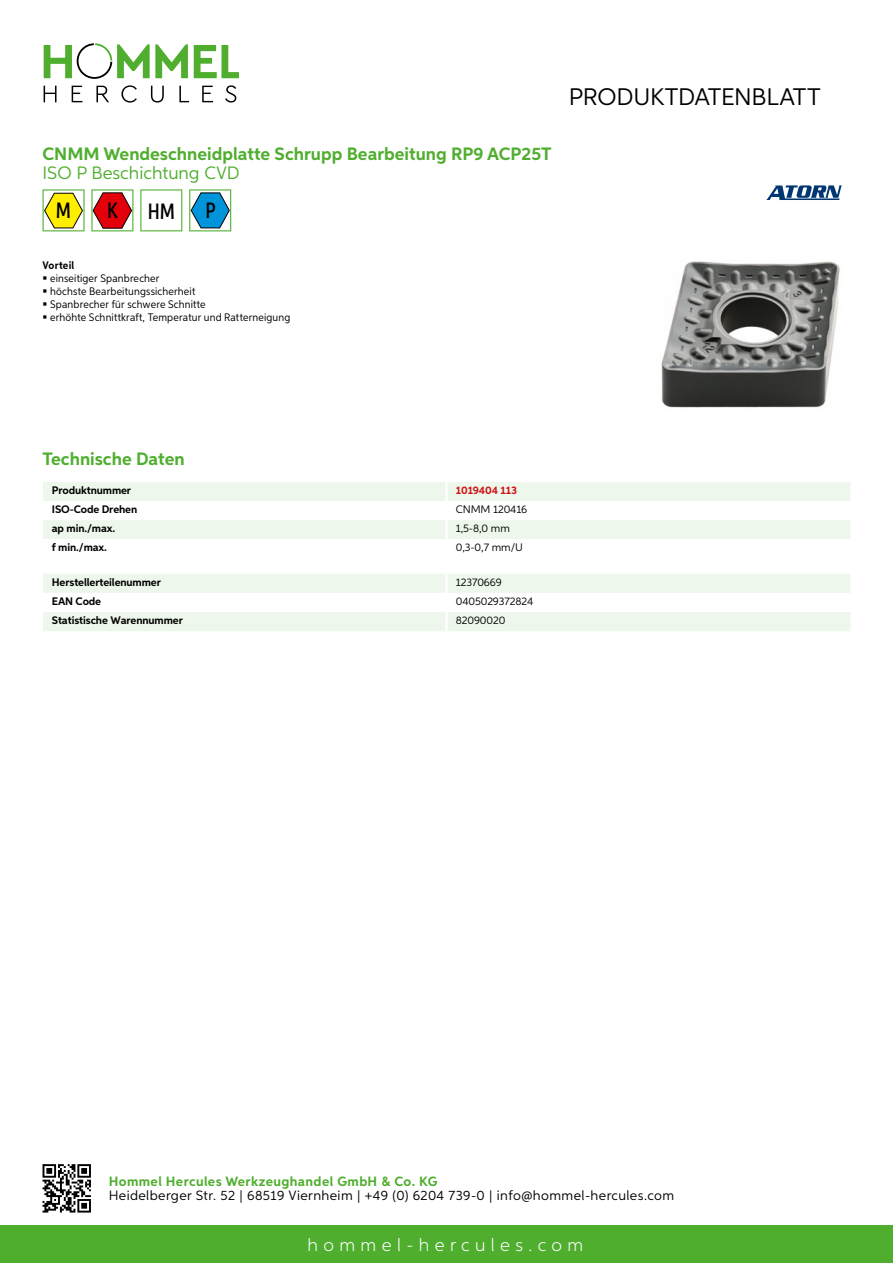
<style>
.page{position:relative;width:893px;height:1263px;background:#fff}
.page>*{position:absolute;margin:0;border:0;box-sizing:border-box;transform-origin:0 0}
.t1{font:24px "Aspira";letter-spacing:-.01em;color:#000}
.t2{font:500 22.2px "Aspira XX Nar";color:#000}
.t3{font:700 18px "Aspira";color:#50ae2f}
.t4{font:300 18px "Aspira";letter-spacing:.3em;color:#fff}
.t5{font:18px "Aspira";color:#50ae2f}
.t6{font:13.5px "Aspira";letter-spacing:.03em;color:#000}
.t7{font:700 13.5px "Aspira";letter-spacing:.03em;color:#50ae2f}
.t8{font:10.95px/12.8px "Aspira Nar";letter-spacing:.015em;color:#000}
.t9{font:700 10.95px "Aspira";letter-spacing:-.01em;color:#000}
.t10{font:10.95px "Aspira";letter-spacing:-.01em;color:#000}
.t11{font:700 10.95px "Aspira";letter-spacing:-.01em;color:#cd1013}
.t12{font:700 10.95px "Aspira Nar";letter-spacing:.015em;color:#000}
</style>
<div class="page">
<div style="left:0;top:1226px;width:893px;height:37px;background:#50ae2f"></div>
<svg style="left:43px;top:1164px;width:48px;height:48px"></svg>
<svg style="left:194px;top:45px;width:45px;height:33px"></svg>
<svg style="left:44px;top:43px;width:144px;height:36px"></svg>
<svg style="left:44px;top:86px;width:13px;height:16px"></svg>
<svg style="left:72px;top:86px;width:10px;height:16px"></svg>
<svg style="left:96px;top:86px;width:13px;height:16px"></svg>
<svg style="left:121px;top:85px;width:16px;height:18px"></svg>
<svg style="left:151px;top:86px;width:13px;height:17px"></svg>
<svg style="left:179px;top:86px;width:10px;height:16px"></svg>
<svg style="left:202px;top:86px;width:11px;height:16px"></svg>
<svg style="left:225px;top:85px;width:11px;height:18px"></svg>
<div style="left:43px;top:482px;width:807px;height:19px;background:#eef7eb"></div>
<div style="left:43px;top:520px;width:807px;height:19px;background:#eef7eb"></div>
<hr style="left:445px;top:482px;width:3px;height:19px;background:#fff">
<hr style="left:445px;top:520px;width:3px;height:19px;background:#fff">
<svg style="left:43px;top:574px;width:807px;height:57px"></svg>
<hr style="left:445px;top:612px;width:3px;height:19px;background:#fff">
<svg style="left:43px;top:189px;width:42px;height:42px"></svg>
<svg style="left:91px;top:189px;width:42px;height:42px"></svg>
<svg style="left:140px;top:189px;width:42px;height:42px"></svg>
<svg style="left:189px;top:189px;width:42px;height:42px"></svg>
<img style="left:661px;top:261px;width:179px;height:147px">
<svg style="left:766px;top:185px;width:76px;height:15px"></svg>
<h3 class="t3" style="left:43px;top:142px;width:511px">CNMM Wendeschneidplatte Schrupp Bearbeitung RP9 ACP25T</h3>
<h3 class="t5" style="left:43px;top:162px;width:196px">ISO P Beschichtung CVD</h3>
<h2 class="t2" style="left:56px;top:197px;width:17px">M</h2>
<h2 class="t2" style="left:107px;top:197px;width:12px">K</h2>
<h2 class="t2" style="left:148px;top:197px;width:29px">HM</h2>
<h2 class="t2" style="left:205px;top:197px;width:12px">P</h2>
<p class="t12" style="left:43px;top:259px;width:33px">Vorteil</p>
<p class="t8" style="left:50px;top:272px;width:242px">einseitiger Spanbrecher<br>höchste Bearbeitungssicherheit<br>Spanbrecher für schwere Schnitte<br>erhöhte Schnittkraft, Temperatur und Ratterneigung</p>
<h1 class="t1" style="left:569px;top:82px;width:253px">Produktdatenblatt</h1>
<h3 class="t3" style="left:43px;top:448px;width:144px">Technische Daten</h3>
<p class="t9" style="left:52px;top:483px;width:81px">Produktnummer</p>
<p class="t11" style="left:456px;top:483px;width:63px">1019404 113</p>
<p class="t9" style="left:52px;top:502px;width:87px">ISO-Code Drehen</p>
<p class="t10" style="left:456px;top:502px;width:73px">CN MM 120416</p>
<p class="t9" style="left:52px;top:521px;width:65px">ap min./max.</p>
<p class="t10" style="left:456px;top:522px;width:56px">1,5-8,0 mm</p>
<p class="t9" style="left:52px;top:541px;width:57px">f min./max.</p>
<p class="t10" style="left:456px;top:541px;width:67px">0,3-0,7 mm/U</p>
<p class="t9" style="left:52px;top:575px;width:111px">Herstellerteilenummer</p>
<p class="t10" style="left:456px;top:575px;width:47px">12370669</p>
<p class="t9" style="left:52px;top:594px;width:51px">EAN Code</p>
<p class="t10" style="left:456px;top:594px;width:79px">0405029372824</p>
<p class="t9" style="left:52px;top:613px;width:132px">Statistische Warennummer</p>
<p class="t10" style="left:456px;top:613px;width:51px">82090020</p>
<p class="t7" style="left:109px;top:1172px;width:330px">Hommel Hercules Werkzeughandel GmbH &amp; Co. KG</p>
<p class="t6" style="left:109px;top:1187px;width:567px">Heidelberger Str. 52 | 68519 Viernheim | +49 (0) 6204 739-0 | info@hommel-hercules.com</p>
<h3 class="t4" style="left:307px;top:1234px;width:277px">hommel-hercules.com</h3>
</div>
